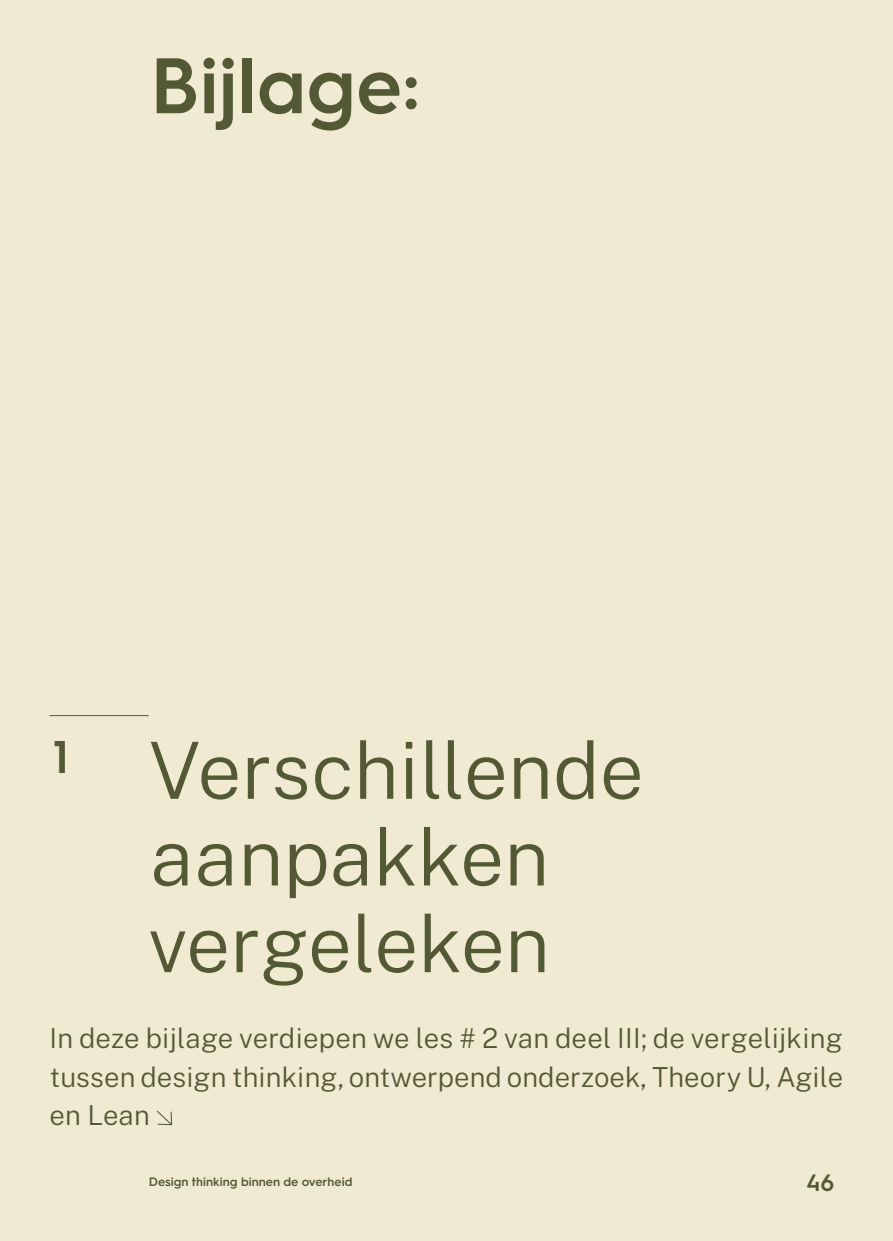
<style>
.page{position:relative;width:893px;height:1241px;background:#fff}
.page>*{position:absolute;margin:0;border:0;box-sizing:border-box;transform-origin:0 0}
.t1{font:300 78.75px/86.6px "Public Sans";color:#535935;text-align:center}
.t2{font:600 78.75px "Hurme Geometric Sans 3";color:#535935}
.t3{font:300 27.65px/38.7px "Public Sans";letter-spacing:.005em;color:#535935;text-align:justify}
.t4{font:600 23.62px "Hurme Geometric Sans 3";color:#535935}
.t5{font:600 12.25px "Hurme Geometric Sans 3";color:#535935}
</style>
<div class="page">
<div style="left:0;top:0;width:893px;height:1240px;background:#f0ead2"></div>
<svg style="left:157px;top:1110px;width:16px;height:15px"></svg>
<hr style="left:50px;top:715px;width:99px;height:1px;background:#535935">
<p class="t2" style="left:150px;top:30px;width:272px">Bijlage:</p>
<p class="t1" style="left:53px;top:722px;width:592px"><sup>1</sup> Verschillende aanpakken vergeleken</p>
<p class="t3" style="left:50px;top:1016px;width:795px">In deze bijlage verdiepen we les # 2 van deel III; de vergelijking tussen design thinking, ontwerpend onderzoek, Theory U, Agile en Lean</p>
<p class="t5" style="left:149px;top:1173px;width:205px">Design thinking binnen de overheid</p>
<p class="t4" style="left:806px;top:1166px;width:30px">46</p>
</div>
